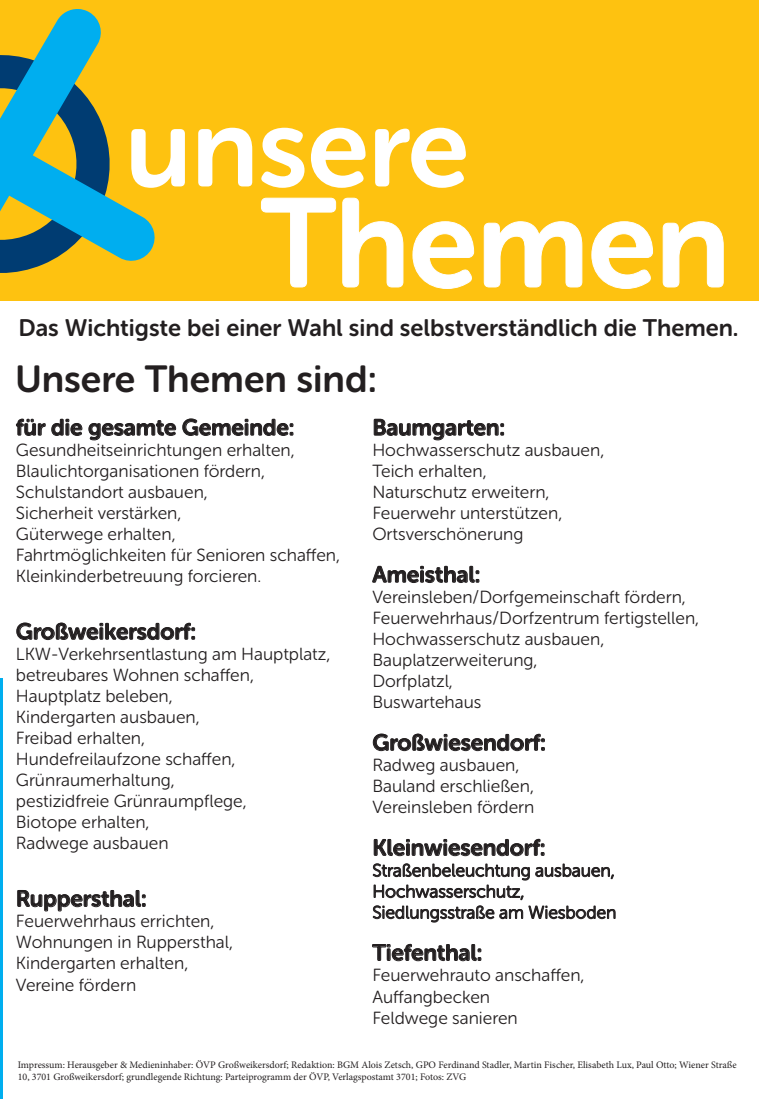
<style>
.page{position:relative;width:759px;height:1099px;background:#fff}
.page>*{position:absolute;margin:0;border:0;box-sizing:border-box;transform-origin:0 0}
.t1{font:125px "Museo Sans Rounded 700";letter-spacing:-.005em;color:#fff}
.t2{font:112.5px "Museo Sans Rounded 700";letter-spacing:-.005em;color:#fff}
.t3{font:37.5px "Museo Sans Rounded 700";color:#231f20}
.t4{font:23.75px "Museo Sans Rounded 700";color:#231f20}
.t5{font:22.5px "Museo Sans Rounded 700";color:#231f20}
.t6{font:17.5px "Museo Sans Rounded 300";color:#231f20}
.t7{font:10px/12px "Minion Pro";color:#231f20}
</style>
<div class="page">
<div style="left:0;top:0;width:758px;height:300px;background:#fec210"></div>
<svg style="left:0;top:9px;width:158px;height:292px"></svg>
<svg style="left:261px;top:197px;width:75px;height:90px"></svg>
<svg style="left:342px;top:197px;width:61px;height:90px"></svg>
<svg style="left:412px;top:221px;width:62px;height:68px"></svg>
<svg style="left:483px;top:221px;width:99px;height:66px"></svg>
<svg style="left:591px;top:221px;width:62px;height:68px"></svg>
<svg style="left:662px;top:221px;width:61px;height:66px"></svg>
<hr style="left:0;top:679px;width:2px;height:419px;background:#00aeef">
<svg style="left:16px;top:418px;width:66px;height:18px"></svg>
<svg style="left:88px;top:420px;width:88px;height:20px"></svg>
<svg style="left:182px;top:418px;width:111px;height:18px"></svg>
<svg style="left:16px;top:622px;width:178px;height:18px"></svg>
<svg style="left:17px;top:890px;width:128px;height:21px"></svg>
<svg style="left:373px;top:418px;width:130px;height:22px"></svg>
<svg style="left:372px;top:565px;width:106px;height:18px"></svg>
<svg style="left:372px;top:733px;width:172px;height:18px"></svg>
<svg style="left:373px;top:838px;width:171px;height:18px"></svg>
<svg style="left:372px;top:863px;width:243px;height:59px"></svg>
<svg style="left:372px;top:943px;width:108px;height:18px"></svg>
<p class="t2" style="left:125px;top:85px;width:345px">unsere</p>
<p class="t1" style="left:260px;top:174px;width:471px">Themen</p>
<p class="t4" style="left:19px;top:314px;width:721px">Das Wichtigste bei einer Wahl sind selbstverständlich die Themen.</p>
<p class="t3" style="left:15px;top:358px;width:363px">Unsere Themen sind:</p>
<p class="t5" style="left:16px;top:415px;width:280px">für die gesamte Gemeinde:</p>
<p class="t6" style="left:16px;top:441px;width:280px">Gesundheitseinrichtungen erhalten,</p>
<p class="t6" style="left:16px;top:462px;width:250px">Blaulichtorganisationen fördern,</p>
<p class="t6" style="left:16px;top:483px;width:193px">Schulstandort ausbauen,</p>
<p class="t6" style="left:16px;top:504px;width:167px">Sicherheit verstärken,</p>
<p class="t6" style="left:16px;top:525px;width:161px">Güterwege erhalten,</p>
<p class="t6" style="left:16px;top:546px;width:325px">Fahrtmöglichkeiten für Senioren schaffen,</p>
<p class="t6" style="left:16px;top:567px;width:247px">Kleinkinderbetreuung forcieren.</p>
<p class="t5" style="left:16px;top:619px;width:181px">Großweikersdorf:</p>
<p class="t6" style="left:16px;top:645px;width:316px">LKW-Verkehrsentlastung am Hauptplatz,</p>
<p class="t6" style="left:16px;top:666px;width:239px">betreubares Wohnen schaffen,</p>
<p class="t6" style="left:16px;top:687px;width:158px">Hauptplatz beleben,</p>
<p class="t6" style="left:16px;top:708px;width:185px">Kindergarten ausbauen,</p>
<p class="t6" style="left:16px;top:729px;width:131px">Freibad erhalten,</p>
<p class="t6" style="left:16px;top:750px;width:221px">Hundefreilaufzone schaffen,</p>
<p class="t6" style="left:16px;top:771px;width:160px">Grünraumerhaltung,</p>
<p class="t6" style="left:16px;top:792px;width:232px">pestizidfreie Grünraumpflege,</p>
<p class="t6" style="left:16px;top:813px;width:135px">Biotope erhalten,</p>
<p class="t6" style="left:16px;top:834px;width:154px">Radwege ausbauen</p>
<p class="t5" style="left:16px;top:886px;width:132px">Ruppersthal:</p>
<p class="t6" style="left:16px;top:912px;width:200px">Feuerwehrhaus errichten,</p>
<p class="t6" style="left:16px;top:933px;width:218px">Wohnungen in Ruppersthal,</p>
<p class="t6" style="left:16px;top:954px;width:174px">Kindergarten erhalten,</p>
<p class="t6" style="left:16px;top:975px;width:122px">Vereine fördern</p>
<p class="t5" style="left:372px;top:415px;width:134px">Baumgarten:</p>
<p class="t6" style="left:372px;top:441px;width:233px">Hochwasserschutz ausbauen,</p>
<p class="t6" style="left:372px;top:462px;width:116px">Teich erhalten,</p>
<p class="t6" style="left:372px;top:483px;width:179px">Naturschutz erweitern,</p>
<p class="t6" style="left:372px;top:504px;width:191px">Feuerwehr unterstützen,</p>
<p class="t6" style="left:372px;top:525px;width:152px">Ortsverschönerung</p>
<p class="t5" style="left:372px;top:562px;width:109px">Ameisthal:</p>
<p class="t6" style="left:372px;top:588px;width:315px">Vereinsleben/Dorfgemeinschaft fördern,</p>
<p class="t6" style="left:372px;top:609px;width:328px">Feuerwehrhaus/Dorfzentrum fertigstellen,</p>
<p class="t6" style="left:372px;top:630px;width:233px">Hochwasserschutz ausbauen,</p>
<p class="t6" style="left:372px;top:651px;width:167px">Bauplatzerweiterung,</p>
<p class="t6" style="left:372px;top:672px;width:82px">Dorfplatzl,</p>
<p class="t6" style="left:372px;top:693px;width:110px">Buswartehaus</p>
<p class="t5" style="left:372px;top:730px;width:175px">Großwiesendorf:</p>
<p class="t6" style="left:372px;top:756px;width:149px">Radweg ausbauen,</p>
<p class="t6" style="left:372px;top:777px;width:163px">Bauland erschließen,</p>
<p class="t6" style="left:372px;top:798px;width:163px">Vereinsleben fördern</p>
<p class="t5" style="left:372px;top:835px;width:174px">Kleinwiesendorf:</p>
<p class="t6" style="left:372px;top:861px;width:244px">Straßenbeleuchtung ausbauen,</p>
<p class="t6" style="left:372px;top:882px;width:153px">Hochwasserschutz,</p>
<p class="t6" style="left:372px;top:903px;width:245px">Siedlungsstraße am Wiesboden</p>
<p class="t5" style="left:372px;top:940px;width:111px">Tiefenthal:</p>
<p class="t6" style="left:372px;top:966px;width:214px">Feuerwehrauto anschaffen,</p>
<p class="t6" style="left:372px;top:987px;width:119px">Auffangbecken</p>
<p class="t6" style="left:372px;top:1008px;width:147px">Feldwege sanieren</p>
<p class="t7" style="left:18px;top:1058px;width:720px">Impressum: Herausgeber &amp; Medieninhaber: ÖVP Großweikersdorf; Redaktion: BGM Alois Zetsch, GPO Ferdinand Stadler, Martin Fischer, Elisabeth Lux, Paul Otto; Wiener Straße<br>10, 3701 Großweikersdorf; grundlegende Richtung: Parteiprogramm der ÖVP, Verlagspostamt 3701; Fotos: ZVG</p>
</div>
